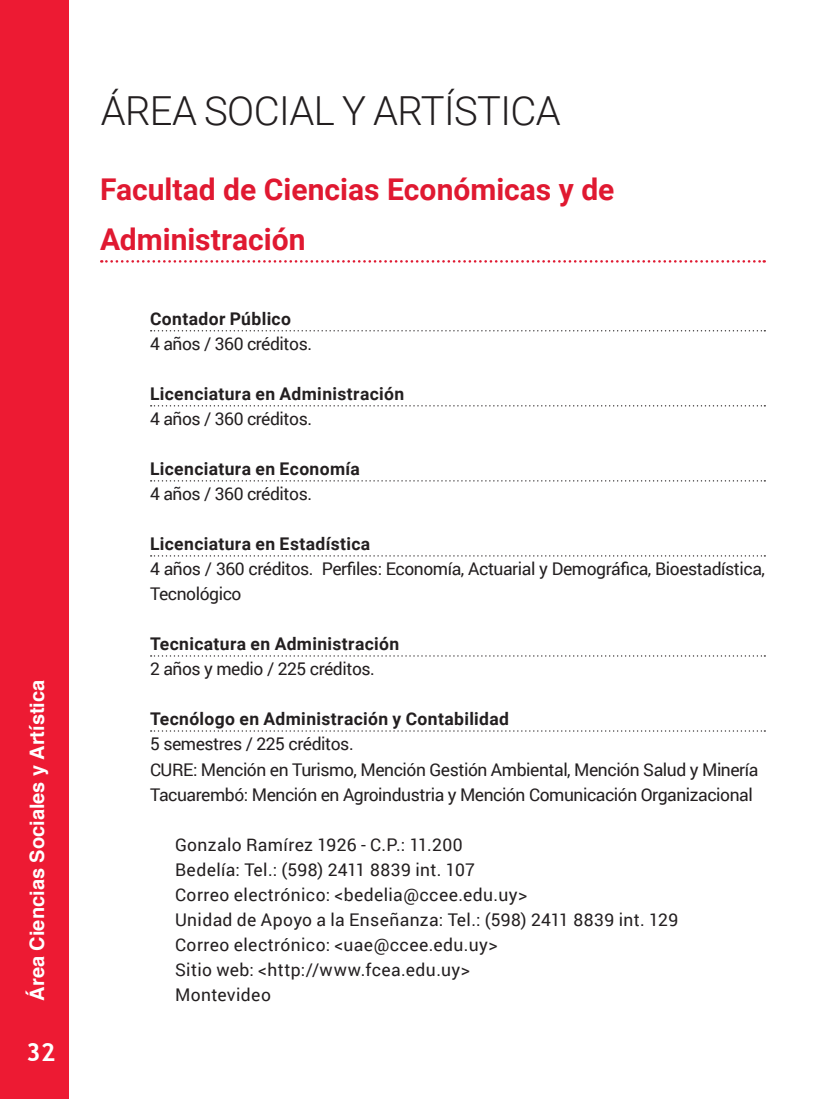
<style>
.page{position:relative;width:815px;height:1099px;background:#fff}
.page>*{position:absolute;margin:0;border:0;box-sizing:border-box;transform-origin:0 0}
.t1{font:300 40px "Roboto";letter-spacing:-.015em;color:#231f20}
.t2{font:700 30px/50px "Roboto";color:#e01931}
.t3{font:700 25px "Trebuchet MS";color:#fff}
.t4{font:700 20px "Helvetica";color:#fff}
.t5{font:17.5px/25px "Roboto";letter-spacing:-.025em;color:#231f20}
.t6{font:17.5px/25px "Roboto";letter-spacing:.02em;color:#231f20}
.t7{font:700 17.5px "Roboto";letter-spacing:.02em;color:#231f20}
</style>
<div class="page">
<div style="left:0;top:0;width:69px;height:1098px;background:#ed1a33"></div>
<svg style="left:101px;top:260px;width:664px;height:2px"></svg>
<svg style="left:151px;top:330px;width:614px;height:1px"></svg>
<svg style="left:151px;top:405px;width:614px;height:1px"></svg>
<svg style="left:151px;top:480px;width:614px;height:1px"></svg>
<svg style="left:151px;top:555px;width:614px;height:1px"></svg>
<svg style="left:151px;top:655px;width:614px;height:1px"></svg>
<svg style="left:151px;top:730px;width:614px;height:1px"></svg>
<p class="t4" style="left:21px;top:1000px;width:322px;rotate:-90deg">Área Ciencias Sociales y Artística</p>
<h3 class="t3" style="left:26px;top:1036px;width:31px">32</h3>
<h1 class="t1" style="left:101px;top:83px;width:462px">ÁREA SOCIAL Y ARTÍSTICA</h1>
<h2 class="t2" style="left:100px;top:163px;width:516px">Facultad de Ciencias Económicas y de<br>Administración</h2>
<p class="t7" style="left:150px;top:307px;width:143px">Contador Público</p>
<p class="t5" style="left:150px;top:331px;width:164px">4 años / 360 créditos.</p>
<p class="t7" style="left:150px;top:382px;width:256px">Licenciatura en Administración</p>
<p class="t5" style="left:150px;top:406px;width:164px">4 años / 360 créditos.</p>
<p class="t7" style="left:150px;top:457px;width:211px">Licenciatura en Economía</p>
<p class="t5" style="left:150px;top:481px;width:164px">4 años / 360 créditos.</p>
<p class="t7" style="left:150px;top:532px;width:222px">Licenciatura en Estadística</p>
<p class="t5" style="left:150px;top:556px;width:616px">4 años / 360 créditos. Perfiles: Economía, Actuarial y Demográfica, Bioestadística,<br>Tecnológico</p>
<p class="t7" style="left:150px;top:632px;width:251px">Tecnicatura en Administración</p>
<p class="t5" style="left:150px;top:656px;width:226px">2 años y medio / 225 créditos.</p>
<p class="t7" style="left:150px;top:707px;width:361px">Tecnólogo en Administración y Contabilidad</p>
<p class="t5" style="left:150px;top:731px;width:610px">5 semestres / 225 créditos.<br>CURE: Mención en Turismo, Mención Gestión Ambiental, Mención Salud y Minería<br>Tacuarembó: Mención en Agroindustria y Mención Comunicación Organizacional</p>
<p class="t6" style="left:175px;top:831px;width:505px">Gonzalo Ramírez 1926 - C.P.: 11.200<br>Bedelía: Tel.: (598) 2411 8839 int. 107<br>Correo electrónico: &lt;bedelia@ccee.edu.uy&gt;<br>Unidad de Apoyo a la Enseñanza: Tel.: (598) 2411 8839 int. 129<br>Correo electrónico: &lt;uae@ccee.edu.uy&gt;<br>Sitio web: &lt;http://www.fcea.edu.uy&gt;<br>Montevideo</p>
</div>
